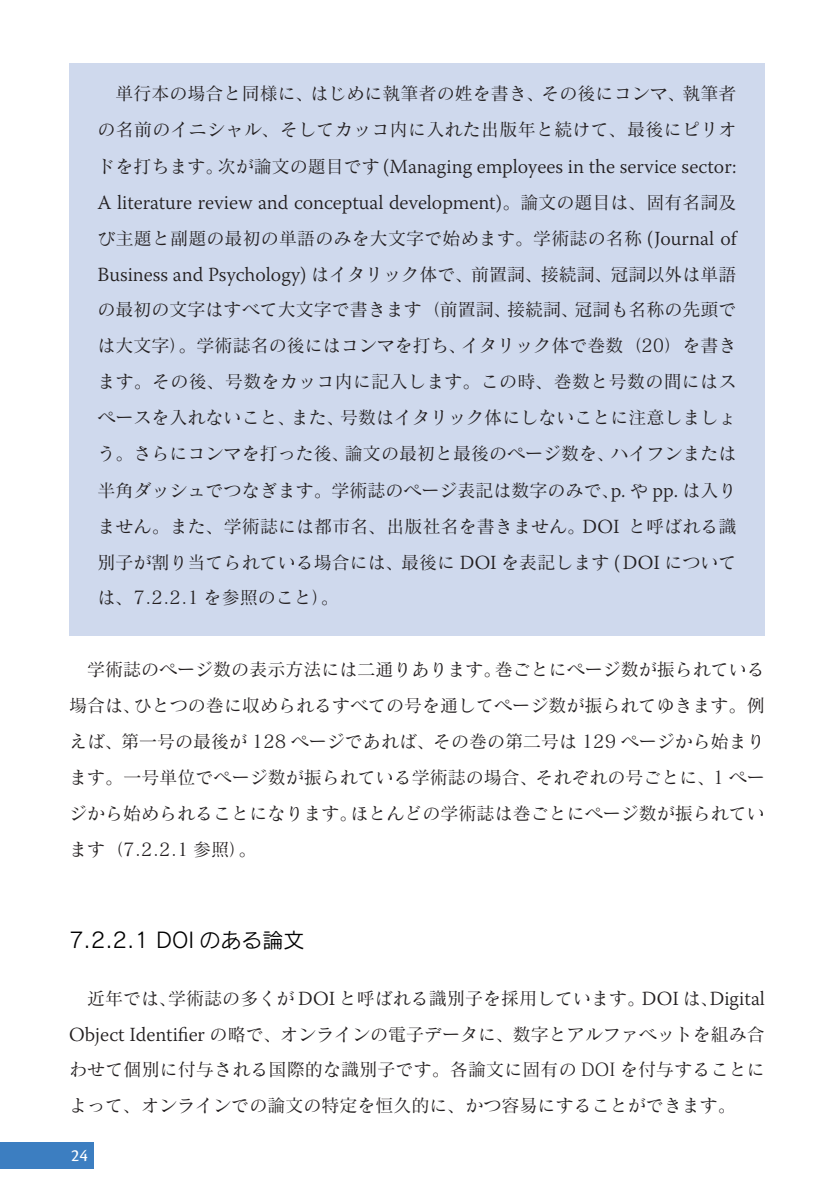
<style>
.page{position:relative;width:834px;height:1186px;background:#fff}
.page>*{position:absolute;margin:0;border:0;box-sizing:border-box;transform-origin:0 0}
.t1{font:21px "Rodin Pro M";color:#000}
.t2{font:300 20px/36px "Warnock Pro";color:#231f20}
.t3{font:18px/35.8px "Matisse Pro M";color:#231f20;text-align:justify}
.t4{font:18px "Cronos Pro Capt";color:#fff}
.s1{font-family:"Matisse Pro M";font-weight:400;font-size:18px}
.s2{font-family:"Warnock Pro";font-weight:300;font-size:20px}
</style>
<div class="page">
<div style="left:0;top:1142px;width:94px;height:27px;background:#3c7ec1"></div>
<div style="left:69px;top:63px;width:695px;height:572px;background:#cfd9ed"></div>
<p class="t3" style="left:97px;top:74px;width:640px;text-align:right">単行本の場合と同様に、はじめに執筆者の姓を書き、その後にコンマ、執筆者の名前のイニシャル、そしてカッコ内に入れた出版年と続けて、最後にピリオ</p>
<p class="t2" style="left:97px;top:148px;width:640px"><span class="s1">ドを打ちます。次が論文の題目です</span> (Managing employees in the service sector:<br>A literature review and conceptual development)<span class="s1">。論文の題目は、固有名詞及</span></p>
<p class="t3" style="left:97px;top:220px;width:640px">び主題と副題の最初の単語のみを大文字で始めます。学術誌の名称 <span class="s2">(Journal of Business and Psychology)</span> はイタリック体で、前置詞、接続詞、冠詞以外は単語の最初の文字はすべて大文字で書きます（前置詞、接続詞、冠詞も名称の先頭では大文字）。学術誌名の後にはコンマを打ち、イタリック体で巻数（20）を書きます。その後、号数をカッコ内に記入します。この時、巻数と号数の間にはスペースを入れないこと、また、号数はイタリック体にしないことに注意しましょう。さらにコンマを打った後、論文の最初と最後のページ数を、ハイフンまたは半角ダッシュでつなぎます。学術誌のページ表記は数字のみで、<span class="s2">p.</span> や <span class="s2">pp.</span> は入りません。また、学術誌には都市名、出版社名を書きません。<span class="s2">DOI</span> と呼ばれる識別子が割り当てられている場合には、最後に <span class="s2">DOI</span> を表記します <span class="s2">(DOI</span> については、7.2.2.1 を参照のこと）。</p>
<p class="t3" style="left:69px;top:650px;width:697px;text-indent:18px">学術誌のページ数の表示方法には二通りあります。巻ごとにページ数が振られている場合は、ひとつの巻に収められるすべての号を通してページ数が振られてゆきます。例えば、第一号の最後が 128 ページであれば、その巻の第二号は 129 ページから始まります。一号単位でページ数が振られている学術誌の場合、それぞれの号ごとに、1 ページから始められることになります。ほとんどの学術誌は巻ごとにページ数が振られています（7.2.2.1 参照）。</p>
<p class="t1" style="left:69px;top:926px;width:237px">7.2.2.1 DOI のある論文</p>
<p class="t3" style="left:69px;top:979px;width:697px;text-indent:18px">近年では、学術誌の多くが <span class="s2">DOI</span> と呼ばれる識別子を採用しています。<span class="s2">DOI</span> は、<span class="s2">Digital Object Identifier</span> の略で、オンラインの電子データに、数字とアルファベットを組み合わせて個別に付与される国際的な識別子です。各論文に固有の DOI を付与することによって、オンラインでの論文の特定を恒久的に、かつ容易にすることができます。</p>
<p class="t4" style="left:71px;top:1145px;width:18px">24</p>
</div>
